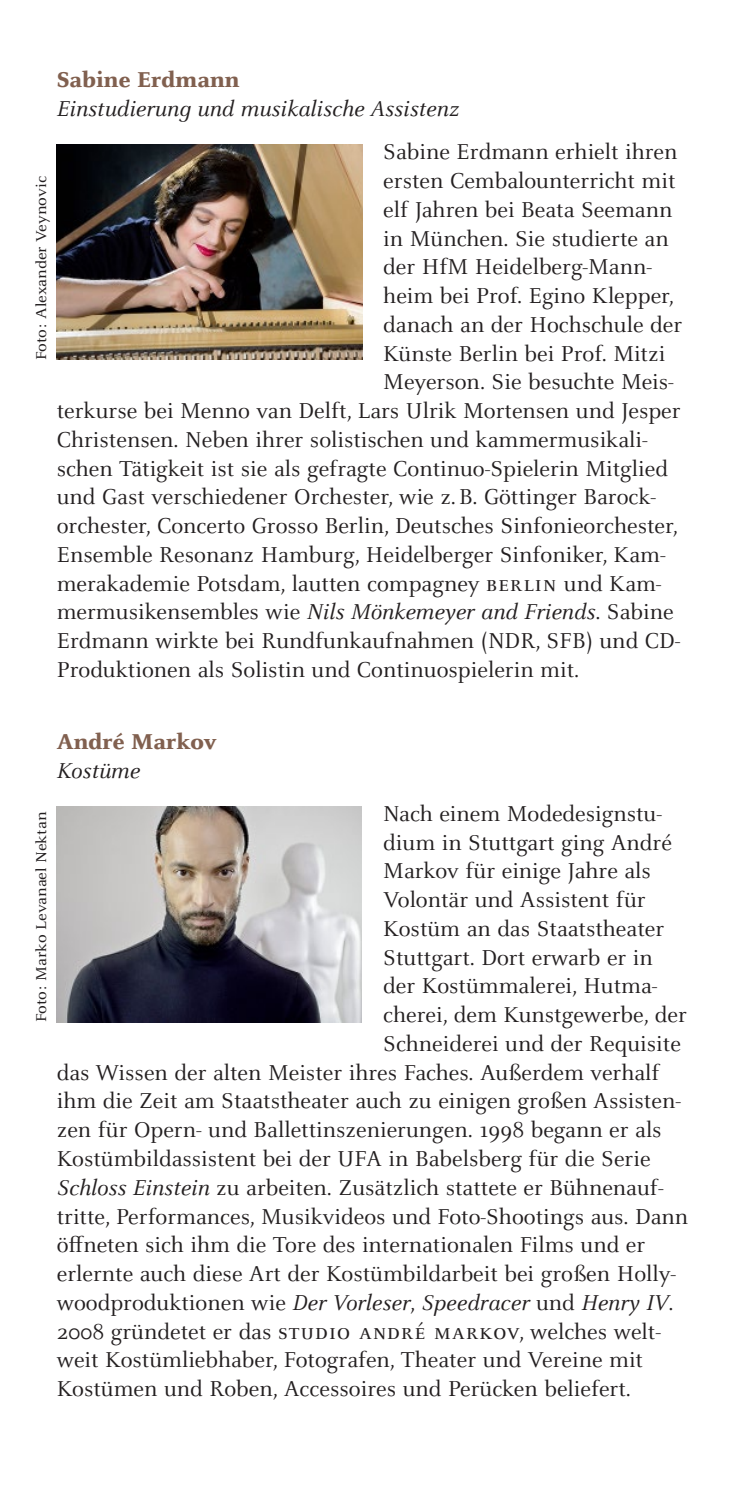
<style>
.page{position:relative;width:745px;height:1489px;background:#fff}
.page>*{position:absolute;margin:0;border:0;box-sizing:border-box;transform-origin:0 0}
.Brot_Absatz_Raster{font:23.75px "Celeste Pro";color:#231f20}
.Brot_Absatz_Raster-2{font:italic 23.75px/28.8px "Celeste Pro";color:#231f20}
.Brot_Absatz_Raster-3{font:800 23.75px/28.8px "Celeste Pro";color:#81604f}
.Brot_Absatz_Raster-4{font:15px "Celeste Small Text OT";color:#231f20}
.s1{font-weight:800;font-style:normal;color:#81604f}
.s2{font-style:italic}
.s3{font-weight:400;font-style:italic;color:#231f20}
.s4{font-style:normal}
</style>
<div class="page">
<img style="left:57px;top:144px;width:305px;height:216px">
<img style="left:57px;top:806px;width:304px;height:216px">
<p class="Brot_Absatz_Raster-2" style="left:57px;top:65px;width:403px"><span class="s1">Sabine Erdmann<br></span>Einstudierung und musikalische Assistenz</p>
<p class="Brot_Absatz_Raster" style="left:383px;top:137px;width:295px">Sabine Erdmann erhielt ihren</p>
<p class="Brot_Absatz_Raster" style="left:383px;top:166px;width:293px">ersten Cembalounterricht mit</p>
<p class="Brot_Absatz_Raster" style="left:383px;top:195px;width:290px">elf Jahren bei Beata Seemann</p>
<p class="Brot_Absatz_Raster" style="left:383px;top:223px;width:287px">in München. Sie studierte an</p>
<p class="Brot_Absatz_Raster" style="left:383px;top:252px;width:270px">der HfM Heidelberg-Mann-</p>
<p class="Brot_Absatz_Raster" style="left:383px;top:281px;width:292px">heim bei Prof. Egino Klepper,</p>
<p class="Brot_Absatz_Raster" style="left:383px;top:310px;width:300px">danach an der Hochschule der</p>
<p class="Brot_Absatz_Raster" style="left:383px;top:338px;width:283px">Künste Berlin bei Prof. Mitzi</p>
<p class="Brot_Absatz_Raster" style="left:383px;top:367px;width:292px">Meyerson. Sie besuchte Meis-</p>
<p class="Brot_Absatz_Raster" style="left:57px;top:396px;width:625px">terkurse bei Menno van Delft, Lars Ulrik Mortensen und Jesper</p>
<p class="Brot_Absatz_Raster" style="left:57px;top:425px;width:592px">Christensen. Neben ihrer solistischen und kammermusikali-</p>
<p class="Brot_Absatz_Raster" style="left:57px;top:453px;width:612px">schen Tätigkeit ist sie als gefragte Continuo-Spielerin Mitglied</p>
<p class="Brot_Absatz_Raster" style="left:57px;top:482px;width:600px">und Gast verschiedener Orchester, wie z.B. Göttinger Barock-</p>
<p class="Brot_Absatz_Raster" style="left:57px;top:511px;width:622px">orchester, Concerto Grosso Berlin, Deutsches Sinfonieorchester,</p>
<p class="Brot_Absatz_Raster" style="left:57px;top:540px;width:610px">Ensemble Resonanz Hamburg, Heidelberger Sinfoniker, Kam-</p>
<p class="Brot_Absatz_Raster" style="left:57px;top:568px;width:606px">merakademie Potsdam, lautten compagney BERLIN und Kam-</p>
<p class="Brot_Absatz_Raster" style="left:57px;top:597px;width:618px">mermusikensembles wie <span class="s2">Nils Mönkemeyer and Friends</span>. Sabine</p>
<p class="Brot_Absatz_Raster" style="left:57px;top:626px;width:624px">Erdmann wirkte bei Rundfunkaufnahmen (NDR, SFB) und CD-</p>
<p class="Brot_Absatz_Raster" style="left:57px;top:655px;width:523px">Produktionen als Solistin und Continuospielerin mit.</p>
<p class="Brot_Absatz_Raster-4" style="left:33px;top:360px;width:186px;rotate:-90deg">Foto: Alexander Veynovic</p>
<p class="Brot_Absatz_Raster-3" style="left:57px;top:726px;width:161px">André Markov<br><span class="s3">Kostüme</span></p>
<p class="Brot_Absatz_Raster-4" style="left:33px;top:1022px;width:212px;rotate:-90deg">Foto: Marko Levanael Nektan</p>
<p class="Brot_Absatz_Raster" style="left:383px;top:798px;width:280px">Nach einem Modedesignstu-</p>
<p class="Brot_Absatz_Raster" style="left:383px;top:827px;width:290px">dium in Stuttgart ging André</p>
<p class="Brot_Absatz_Raster" style="left:383px;top:856px;width:269px">Markov für einige Jahre als</p>
<p class="Brot_Absatz_Raster" style="left:383px;top:885px;width:264px">Volontär und Assistent für</p>
<p class="Brot_Absatz_Raster" style="left:383px;top:913px;width:282px">Kostüm an das Staatstheater</p>
<p class="Brot_Absatz_Raster" style="left:383px;top:942px;width:271px">Stuttgart. Dort erwarb er in</p>
<p class="Brot_Absatz_Raster" style="left:383px;top:971px;width:275px">der Kostümmalerei, Hutma-</p>
<p class="Brot_Absatz_Raster" style="left:383px;top:1000px;width:305px">cherei, dem Kunstgewerbe, der</p>
<p class="Brot_Absatz_Raster" style="left:383px;top:1028px;width:299px">Schneiderei und der Requisite</p>
<p class="Brot_Absatz_Raster" style="left:57px;top:1057px;width:604px">das Wissen der alten Meister ihres Faches. Außerdem verhalf</p>
<p class="Brot_Absatz_Raster" style="left:57px;top:1086px;width:625px">ihm die Zeit am Staatstheater auch zu einigen großen Assisten-</p>
<p class="Brot_Absatz_Raster" style="left:57px;top:1115px;width:606px">zen für Opern- und Ballettinszenierungen. 1998 begann er als</p>
<p class="Brot_Absatz_Raster" style="left:57px;top:1143px;width:595px">Kostümbildassistent bei der UFA in Babelsberg für die Serie</p>
<p class="Brot_Absatz_Raster" style="left:57px;top:1172px;width:608px"><span class="s2">Schloss Einstein</span> zu arbeiten. Zusätzlich stattete er Bühnenauf-</p>
<p class="Brot_Absatz_Raster" style="left:57px;top:1201px;width:632px">tritte, Performances, Musikvideos und Foto-Shootings aus. Dann</p>
<p class="Brot_Absatz_Raster" style="left:57px;top:1230px;width:589px">öffneten sich ihm die Tore des internationalen Films und er</p>
<p class="Brot_Absatz_Raster" style="left:57px;top:1258px;width:620px">erlernte auch diese Art der Kostümbildarbeit bei großen Holly-</p>
<p class="Brot_Absatz_Raster-2" style="left:57px;top:1287px;width:618px"><span class="s4">woodproduktionen wie</span> Der Vorleser<span class="s4">,</span> Speedracer <span class="s4">und</span> Henry IV<span class="s4">.</span></p>
<p class="Brot_Absatz_Raster" style="left:57px;top:1316px;width:605px">2008 gründetet er das STUDIO ANDRÉ MARKOV, welches welt-</p>
<p class="Brot_Absatz_Raster" style="left:57px;top:1345px;width:587px">weit Kostümliebhaber, Fotografen, Theater und Vereine mit</p>
<p class="Brot_Absatz_Raster" style="left:57px;top:1373px;width:575px">Kostümen und Roben, Accessoires und Perücken beliefert.</p>
</div>
